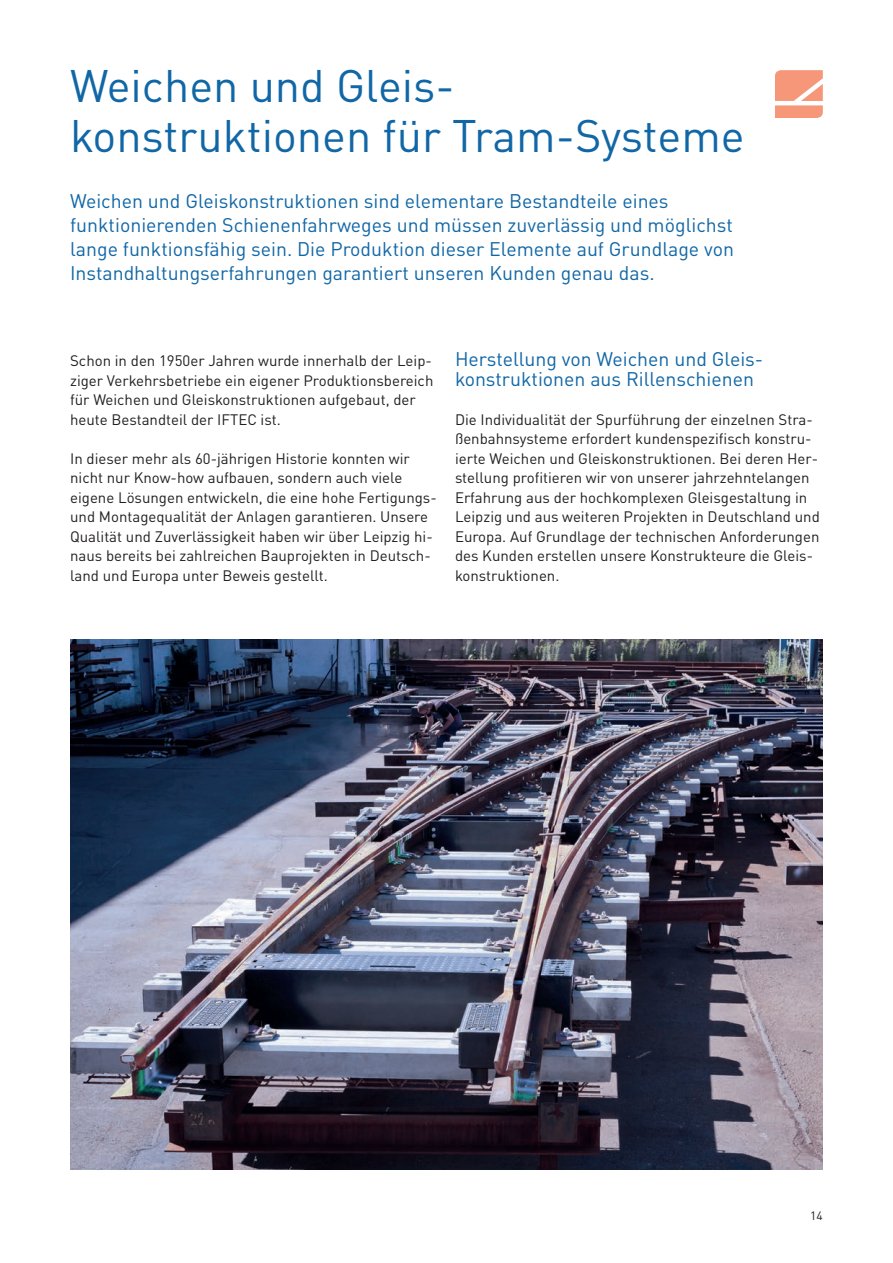
<style>
.page{position:relative;width:893px;height:1263px;background:#fff}
.page>*{position:absolute;margin:0;border:0;box-sizing:border-box;transform-origin:0 0}
.t1{font:45px/49.5px "DIN Pro";color:#1167a6}
.t2{font:19.5px/24px "DIN Pro";color:#1167a6}
.t3{font:15px/19.5px "DIN Pro";color:#231f20}
.t4{font:12px "DIN Pro";color:#231f20}
</style>
<div class="page">
<img style="left:70px;top:639px;width:753px;height:530px">
<svg style="left:775px;top:70px;width:48px;height:48px;background:#f7a890"></svg>
<h1 class="t1" style="left:70px;top:57px;width:676px">Weichen und Gleis&shy;konstruktionen für Tram-Systeme</h1>
<p class="t2" style="left:70px;top:187px;width:665px">Weichen und Gleiskonstruktionen sind elementare Bestandteile eines funktionierenden Schienenfahrweges und müssen zuverlässig und möglichst lange funktionsfähig sein. Die Produktion dieser Elemente auf Grundlage von Instandhaltungserfahrungen garantiert unseren Kunden genau das.</p>
<p class="t3" style="left:70px;top:349px;width:365px">Schon in den 1950er Jahren wurde innerhalb der Leip&shy;ziger Verkehrsbetriebe ein eigener Produktionsbereich für Weichen und Gleiskonstruktionen aufgebaut, der heute Bestandteil der IFTEC ist.</p>
<p class="t3" style="left:70px;top:447px;width:368px">In dieser mehr als 60-jährigen Historie konnten wir nicht nur Know-how aufbauen, sondern auch viele eigene Lösungen entwickeln, die eine hohe Fertigungs&shy;und Montagequalität der Anlagen garantieren. Unsere Qualität und Zuverlässigkeit haben wir über Leipzig hi&shy;naus bereits bei zahlreichen Bauprojekten in Deutsch&shy;land und Europa unter Beweis gestellt.</p>
<h2 class="t2" style="left:455px;top:347px;width:310px;line-height:19.5px">Herstellung von Weichen und Gleis&shy;konstruktionen aus Rillenschienen</h2>
<p class="t3" style="left:455px;top:408px;width:366px">Die Individualität der Spurführung der einzelnen Stra&shy;ßenbahnsysteme erfordert kundenspezifisch konstru&shy;ierte Weichen und Gleiskonstruktionen. Bei deren Her&shy;stellung profitieren wir von unserer jahrzehntelangen Erfahrung aus der hochkomplexen Gleisgestaltung in Leipzig und aus weiteren Projekten in Deutschland und Europa. Auf Grundlage der technischen Anforderungen des Kunden erstellen unsere Konstrukteure die Gleis&shy;konstruktionen.</p>
<p class="t4" style="left:810px;top:1207px;width:14px">14</p>
</div>
